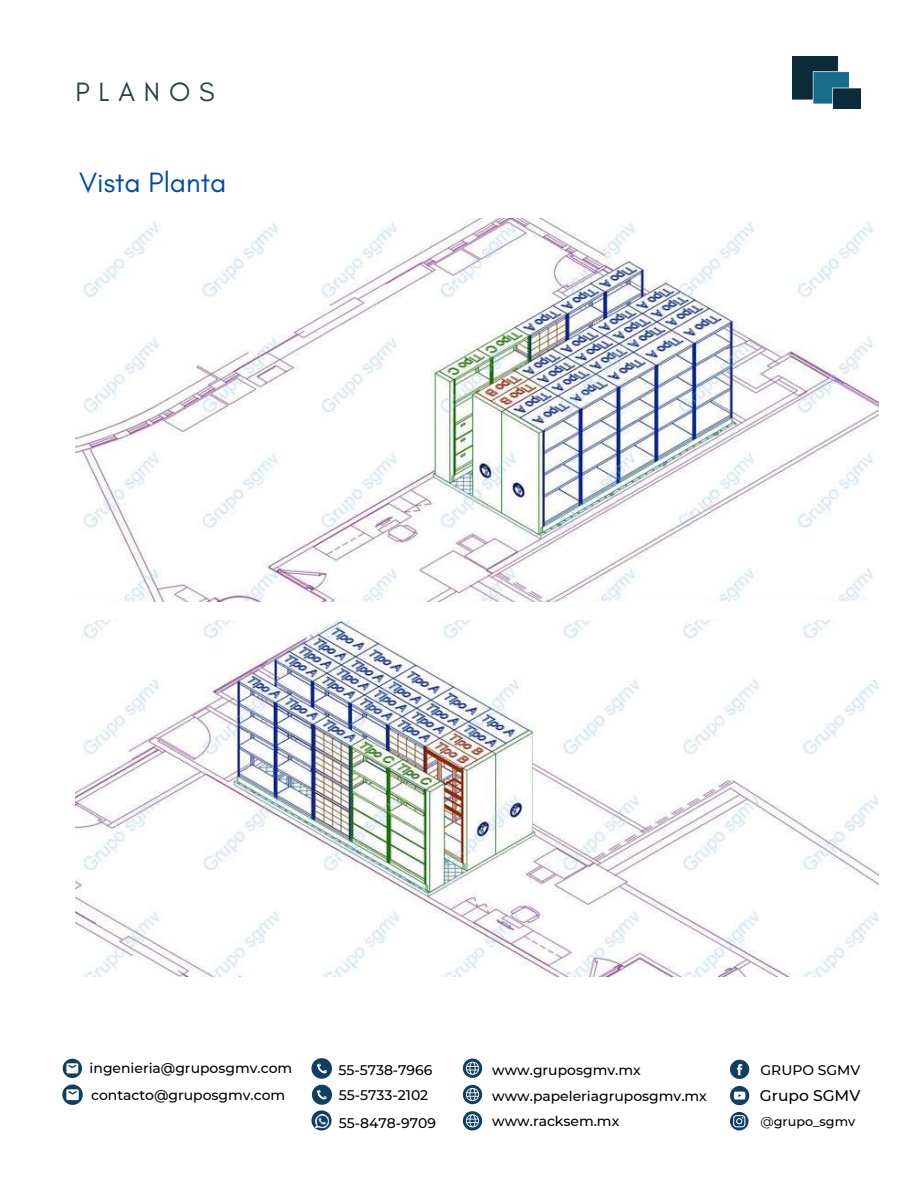
<style>
.page{position:relative;width:918px;height:1188px;background:#fff}
.page>*{position:absolute;margin:0;border:0;box-sizing:border-box;transform-origin:0 0}
.t1{font:28.5px "Glacial Indifference";color:#004aad}
.t2{font:27px "Glacial Indifference";letter-spacing:.33em;color:#274245}
.t3{font:500 15.45px "Montserrat";color:#000}
.t4{font:500 13.95px/25.2px "Montserrat";color:#000}
.t5{font:500 12.75px "Montserrat";color:#000}
.s1{font-weight:400}
</style>
<div class="page">
<img style="left:793px;top:56px;width:67px;height:52px">
<svg style="left:63px;top:1059px;width:19px;height:19px"></svg>
<svg style="left:62px;top:1084px;width:21px;height:21px"></svg>
<svg style="left:730px;top:1060px;width:19px;height:19px"></svg>
<svg style="left:730px;top:1086px;width:19px;height:19px"></svg>
<svg style="left:463px;top:1059px;width:19px;height:19px"></svg>
<svg style="left:463px;top:1085px;width:19px;height:19px"></svg>
<svg style="left:463px;top:1111px;width:19px;height:20px"></svg>
<svg style="left:311px;top:1058px;width:21px;height:21px"></svg>
<svg style="left:730px;top:1112px;width:18px;height:18px"></svg>
<svg style="left:311px;top:1085px;width:21px;height:46px"></svg>
<img style="left:75px;top:219px;width:804px;height:382px">
<img style="left:75px;top:621px;width:804px;height:355px">
<h2 class="t2" style="left:75px;top:76px;width:141px">PLANOS</h2>
<h1 class="t1" style="left:79px;top:165px;width:149px">Vista Planta</h1>
<p class="t4" style="left:90px;top:1055px;width:204px;line-height:26.5px">ingenieria@gruposgmv.com contacto@gruposgmv.com</p>
<p class="t4" style="left:338px;top:1057px;width:96px">55-5738-7966</p>
<p class="t4" style="left:492px;top:1057px;width:150px">www.gruposgmv.mx</p>
<p class="t4" style="left:761px;top:1058px;width:101px">GRUPO SGMV</p>
<p class="t4" style="left:339px;top:1082px;width:91px">55-5733-2102</p>
<p class="t4" style="left:492px;top:1083px;width:216px">www.papeleriagruposgmv.mx www.racksem.mx</p>
<p class="t4" style="left:339px;top:1111px;width:99px">55-8478-9709</p>
<p class="t3" style="left:760px;top:1086px;width:102px">Grupo SGMV</p>
<p class="t5" style="left:761px;top:1114px;width:96px"><span class="s1">@</span>grupo_sgmv</p>
</div>
